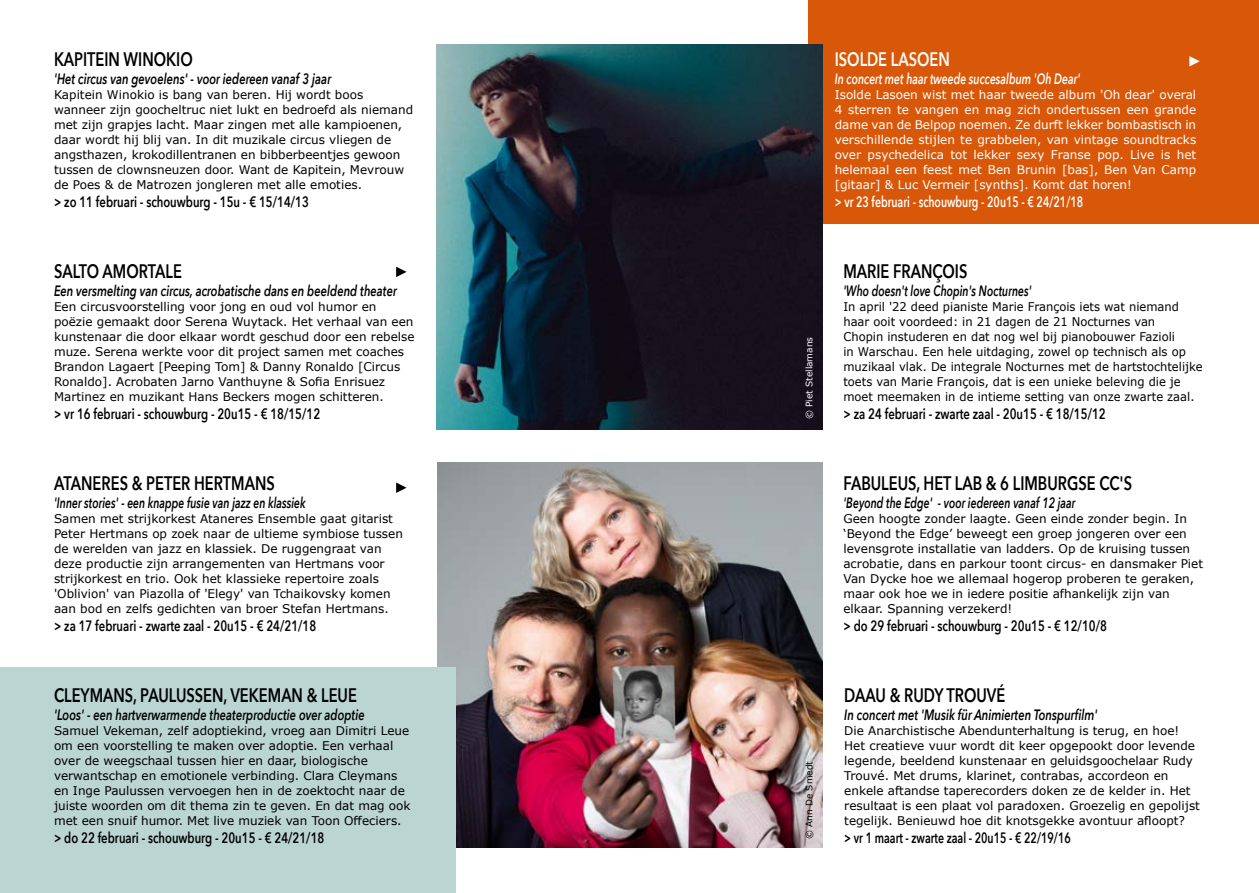
<style>
.page{position:relative;width:1259px;height:893px;background:#fff}
.page>*{position:absolute;margin:0;border:0;box-sizing:border-box;transform-origin:0 0}
.t1{font:600 19.5px "Avenir Next";color:#000;scale:.75 1}
.t2{font:600 19.5px "Avenir Next";color:#fff;scale:.75 1}
.t3{font:600 15px "Avenir Next";color:#000;scale:.75 1}
.t4{font:italic 600 15px "Avenir Next";color:#000;scale:.75 1}
.t5{font:italic 600 15px "Avenir Next";color:#000;scale:.7 1}
.t6{font:italic 600 15px "Avenir Next";color:#fff;scale:.7 1}
.t7{font:600 15px "Avenir Next";color:#fff;scale:.7 1}
.t8{font:600 15px "Avenir Next";color:#000;scale:.7 1}
.t9{font:12px/15px "Verdana";color:#000}
.t10{font:12px/15px "Verdana";color:#000;scale:.96 1}
.t11{font:12px/15px "Verdana";color:#fff;text-align:justify}
.t12{font:9px "Verdana";color:#fff}
.t13{font:9px "Verdana";color:#000}
</style>
<div class="page">
<img style="left:437px;top:462px;width:385px;height:385px">
<div style="left:0;top:668px;width:455px;height:225px;background:#bbd5d2"></div>
<div style="left:808px;top:0;width:451px;height:223px;background:#d95708"></div>
<img style="left:437px;top:44px;width:385px;height:385px">
<svg style="left:396px;top:267px;width:10px;height:10px"></svg>
<svg style="left:396px;top:482px;width:10px;height:11px"></svg>
<svg style="left:1189px;top:56px;width:10px;height:11px"></svg>
<h1 class="t1" style="left:54px;top:43px;width:187px">KAPITEIN WINOKIO</h1>
<p class="t4" style="left:54px;top:66px;width:371px">'Het circus van gevoelens' - voor iedereen vanaf 3 jaar</p>
<p class="t9" style="left:54px;top:87px;width:361px">Kapitein Winokio is bang van beren. Hij wordt boos wanneer zijn goocheltruc niet lukt en bedroefd als niemand met zijn grapjes lacht. Maar zingen met alle kampioenen, daar wordt hij blij van. In dit muzikale circus vliegen de angsthazen, krokodillentranen en bibberbeentjes gewoon tussen de clownsneuzen door. Want de Kapitein, Mevrouw de Poes &amp; de Matrozen jongleren met alle emoties.</p>
<p class="t3" style="left:54px;top:189px;width:341px">&gt; zo 11 februari - schouwburg - 15u - € 15/14/13</p>
<h1 class="t1" style="left:54px;top:255px;width:172px">SALTO AMORTALE</h1>
<p class="t4" style="left:54px;top:278px;width:458px">Een versmelting van circus, acrobatische dans en beeldend theater</p>
<p class="t9" style="left:54px;top:299px;width:362px">Een circusvoorstelling voor jong en oud vol humor en poëzie gemaakt door Serena Wuytack. Het verhaal van een kunstenaar die door elkaar wordt geschud door een rebelse muze. Serena werkte voor dit project samen met coaches Brandon Lagaert [Peeping Tom] &amp; Danny Ronaldo [Circus Ronaldo]. Acrobaten Jarno Vanthuyne &amp; Sofia Enrisuez Martinez en muzikant Hans Beckers mogen schitteren.</p>
<p class="t3" style="left:54px;top:401px;width:356px">&gt; vr 16 februari - schouwburg - 20u15 - € 18/15/12</p>
<h1 class="t1" style="left:54px;top:467px;width:296px">ATANERES &amp; PETER HERTMANS</h1>
<p class="t5" style="left:54px;top:490px;width:361px">'Inner stories' - een knappe fusie van jazz en klassiek</p>
<p class="t9" style="left:54px;top:511px;width:350px">Samen met strijkorkest Ataneres Ensemble gaat gitarist Peter Hertmans op zoek naar de ultieme symbiose tussen de werelden van jazz en klassiek. De ruggengraat van deze productie zijn arrangementen van Hertmans voor strijkorkest en trio. Ook het klassieke repertoire zoals 'Oblivion' van Piazolla of 'Elegy' van Tchaikovsky komen aan bod en zelfs gedichten van broer Stefan Hertmans.</p>
<p class="t3" style="left:54px;top:613px;width:351px">&gt; za 17 februari - zwarte zaal - 20u15 - € 24/21/18</p>
<h1 class="t1" style="left:54px;top:679px;width:405px">CLEYMANS, PAULUSSEN, VEKEMAN &amp; LEUE</h1>
<p class="t4" style="left:54px;top:702px;width:416px">'Loos' - een hartverwarmende theaterproductie over adoptie</p>
<p class="t9" style="left:54px;top:723px;width:358px">Samuel Vekeman, zelf adoptiekind, vroeg aan Dimitri Leue om een voorstelling te maken over adoptie. Een verhaal over de weegschaal tussen hier en daar, biologische verwantschap en emotionele verbinding. Clara Cleymans en Inge Paulussen vervoegen hen in de zoektocht naar de juiste woorden om dit thema zin te geven. En dat mag ook met een snuif humor. Met live muziek van Toon Offeciers.</p>
<p class="t3" style="left:54px;top:825px;width:362px">&gt; do 22 februari - schouwburg - 20u15 - € 24/21/18</p>
<p class="t12" style="left:803px;top:419px;width:84px;rotate:-90deg">© Piet Stellamans</p>
<h1 class="t2" style="left:834px;top:43px;width:155px">ISOLDE LASOEN</h1>
<p class="t6" style="left:834px;top:66px;width:352px">In concert met haar tweede succesalbum 'Oh Dear'</p>
<p class="t11" style="left:834px;top:87px;width:363px">Isolde Lasoen wist met haar tweede album 'Oh dear' overal 4 sterren te vangen en mag zich ondertussen een grande dame van de Belpop noemen. Ze durft lekker bombastisch in verschillende stijlen te grabbelen, van vintage soundtracks over psychedelica tot lekker sexy Franse pop. Live is het helemaal een feest met Ben Brunin [bas], Ben Van Camp [gitaar] &amp; Luc Vermeir [synths]. Komt dat horen!</p>
<p class="t7" style="left:834px;top:189px;width:356px">&gt; vr 23 februari - schouwburg - 20u15 - € 24/21/18</p>
<h1 class="t1" style="left:843px;top:255px;width:167px">MARIE FRANÇOIS</h1>
<p class="t5" style="left:843px;top:278px;width:270px">'Who doesn't love Chopin's Nocturnes'</p>
<p class="t10" style="left:843px;top:299px;width:376px">In april '22 deed pianiste Marie François iets wat niemand haar ooit voordeed: in 21 dagen de 21 Nocturnes van<br>Chopin instuderen en dat nog wel bij pianobouwer Fazioli<br>in Warschau. Een hele uitdaging, zowel op technisch als op muzikaal vlak. De integrale Nocturnes met de hartstochtelijke toets van Marie François, dat is een unieke beleving die je moet meemaken in de intieme setting van onze zwarte zaal.</p>
<p class="t3" style="left:843px;top:401px;width:351px">&gt; za 24 februari - zwarte zaal - 20u15 - € 18/15/12</p>
<p class="t13" style="left:803px;top:839px;width:79px;rotate:-90deg">© Ann De Smedt</p>
<h1 class="t1" style="left:843px;top:467px;width:386px">FABULEUS, HET LAB &amp; 6 LIMBURGSE CC'S</h1>
<p class="t5" style="left:843px;top:490px;width:333px">'Beyond the Edge' - voor iedereen vanaf 12 jaar</p>
<p class="t9" style="left:843px;top:511px;width:361px">Geen hoogte zonder laagte. Geen einde zonder begin. In ‘Beyond the Edge’ beweegt een groep jongeren over een levensgrote installatie van ladders. Op de kruising tussen acrobatie, dans en parkour toont circus- en dansmaker Piet Van Dycke hoe we allemaal hogerop proberen te geraken, maar ook hoe we in iedere positie afhankelijk zijn van elkaar. Spanning verzekerd!</p>
<p class="t3" style="left:843px;top:613px;width:353px">&gt; do 29 februari - schouwburg - 20u15 - € 12/10/8</p>
<h1 class="t1" style="left:844px;top:679px;width:216px">DAAU &amp; RUDY TROUVÉ</h1>
<p class="t4" style="left:844px;top:702px;width:339px">In concert met 'Musik für Animierten Tonspurfilm'</p>
<p class="t9" style="left:844px;top:723px;width:357px">Die Anarchistische Abendunterhaltung is terug, en hoe!<br>Het creatieve vuur wordt dit keer opgepookt door levende legende, beeldend kunstenaar en geluidsgoochelaar Rudy Trouvé. Met drums, klarinet, contrabas, accordeon en enkele aftandse taperecorders doken ze de kelder in. Het resultaat is een plaat vol paradoxen. Groezelig en gepolijst tegelijk. Benieuwd hoe dit knotsgekke avontuur afloopt?</p>
<p class="t8" style="left:844px;top:825px;width:325px">&gt; vr 1 maart - zwarte zaal - 20u15 - € 22/19/16</p>
</div>
